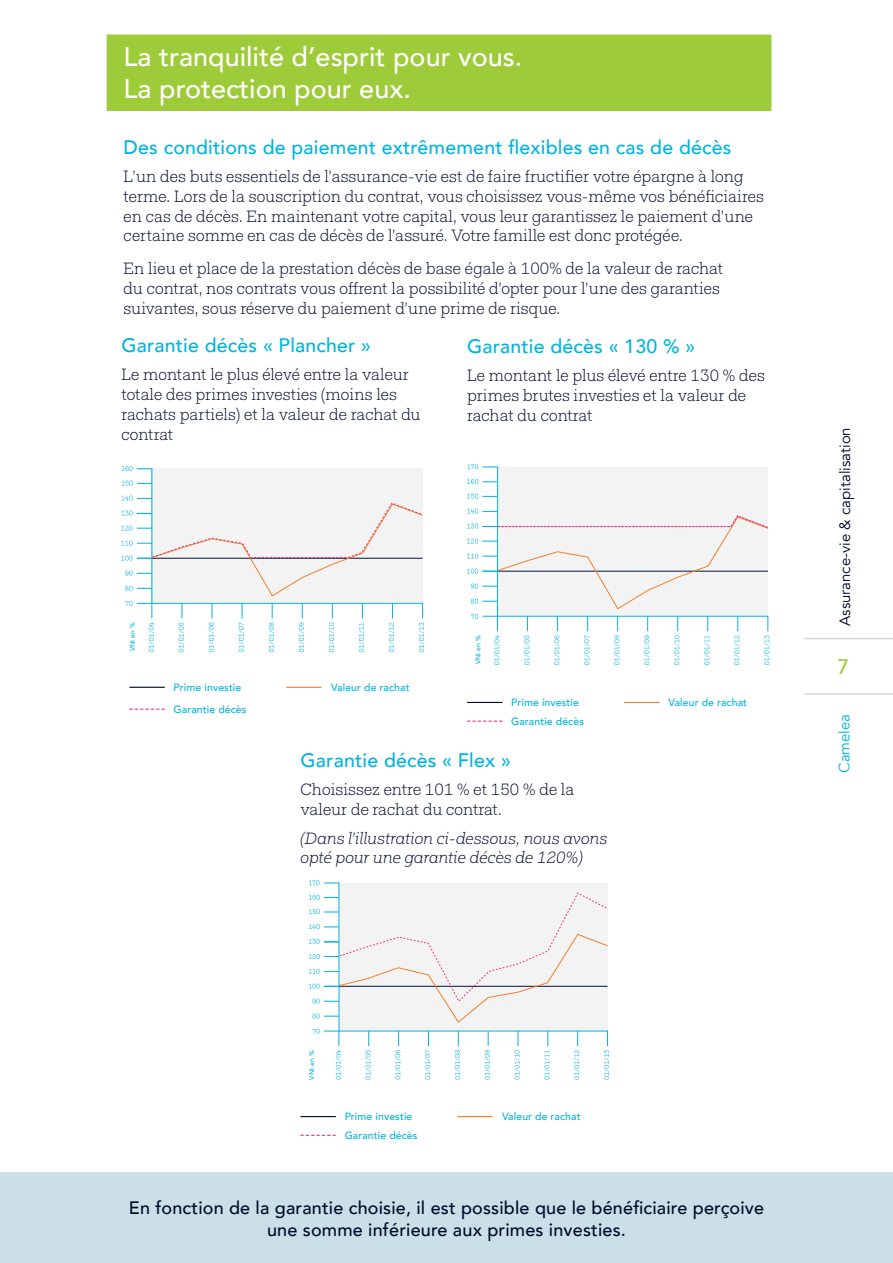
<style>
.page{position:relative;width:893px;height:1263px;background:#fff}
.page>*{position:absolute;margin:0;border:0;box-sizing:border-box;transform-origin:0 0}
.t1{font:500 27px/32.4px "Avenir";color:#fff}
.t2{font:500 21px "Avenir";color:#9ecb3a}
.Body{font:500 19.5px "Avenir";letter-spacing:.01em;color:#00b4e0}
.Body-2{font:500 18px/21.6px "Avenir";letter-spacing:.01em;color:#000829;text-align:center}
.Body-3{font:300 16.5px/19.8px "Fakt Slab Pro";letter-spacing:.005em;color:#000829}
.Body-4{font:italic 300 16.5px/19.8px "Fakt Slab Pro";letter-spacing:.01em;color:#000829}
.t3{font:15px "Avenir";color:#000829}
.t4{font:15px "Avenir";color:#00b4e0}
.Graph_text{font:500 10.5px "Avenir";letter-spacing:.01em;color:#00b4e0}
.Graph_text-2{font:500 6.75px "Avenir";letter-spacing:.01em;color:#00b4e0}
</style>
<div class="page">
<hr style="left:804px;top:638px;width:89px;height:1px;background:#d8d9d7">
<hr style="left:804px;top:693px;width:89px;height:2px;background:#d8d9d7">
<svg style="left:121px;top:466px;width:303px;height:186px"></svg>
<hr style="left:129px;top:687px;width:36px;height:1px;background:#000829">
<svg style="left:129px;top:709px;width:36px;height:1px"></svg>
<hr style="left:286px;top:687px;width:36px;height:1px;background:#f48026">
<svg style="left:467px;top:464px;width:302px;height:201px"></svg>
<svg style="left:309px;top:880px;width:300px;height:199px"></svg>
<hr style="left:467px;top:702px;width:35px;height:1px;background:#000829">
<hr style="left:300px;top:1116px;width:36px;height:1px;background:#000829">
<svg style="left:467px;top:721px;width:35px;height:1px"></svg>
<svg style="left:300px;top:1135px;width:36px;height:1px"></svg>
<hr style="left:624px;top:702px;width:35px;height:1px;background:#f48026">
<hr style="left:457px;top:1116px;width:36px;height:1px;background:#f48026">
<div style="left:107px;top:34px;width:664px;height:77px;background:#9ecb3a"></div>
<div style="left:0;top:1172px;width:893px;height:91px;background:#cadfe8"></div>
<p class="t1" style="left:124px;top:39px;width:400px">La tranquilité d’esprit pour vous.<br>La protection pour eux.</p>
<p class="Body" style="left:124px;top:130px;width:609px">Des conditions de paiement extrêmement flexibles en cas de décès</p>
<p class="Body-3" style="left:124px;top:166px;width:642px">L’un des buts essentiels de l’assurance-vie est de faire fructifier votre épargne à long terme. Lors de la souscription du contrat, vous choisissez vous-même vos bénéficiaires en cas de décès. En maintenant votre capital, vous leur garantissez le paiement d’une certaine somme en cas de décès de l’assuré. Votre famille est donc protégée.</p>
<p class="Body-3" style="left:124px;top:258px;width:601px">En lieu et place de la prestation décès de base égale à 100% de la valeur de rachat du contrat, nos contrats vous offrent la possibilité d’opter pour l’une des garanties suivantes, sous réserve du paiement d’une prime de risque.</p>
<p class="Body" style="left:121px;top:328px;width:251px">Garantie décès « Plancher »</p>
<p class="Body-3" style="left:121px;top:365px;width:301px">Le montant le plus élevé entre la valeur totale des primes investies (moins les rachats partiels) et la valeur de rachat du contrat</p>
<p class="Body" style="left:467px;top:329px;width:230px">Garantie décès « 130 % »</p>
<p class="Body-3" style="left:467px;top:366px;width:299px">Le montant le plus élevé entre 130 % des primes brutes investies et la valeur de rachat du contrat</p>
<p class="Graph_text-2" style="left:127px;top:651px;width:30px;rotate:-90deg">VNI en %</p>
<p class="Graph_text" style="left:174px;top:678px;width:69px">Prime investie</p>
<p class="Graph_text" style="left:331px;top:678px;width:80px">Valeur de rachat</p>
<p class="Graph_text" style="left:174px;top:700px;width:74px">Garantie décès</p>
<p class="Graph_text-2" style="left:472px;top:664px;width:30px;rotate:-90deg">VNI en %</p>
<p class="Graph_text" style="left:511px;top:693px;width:69px">Prime investie</p>
<p class="Graph_text" style="left:511px;top:712px;width:74px">Garantie décès</p>
<p class="Graph_text" style="left:669px;top:693px;width:80px">Valeur de rachat</p>
<p class="Body" style="left:301px;top:743px;width:212px">Garantie décès « Flex »</p>
<p class="Body-3" style="left:301px;top:780px;width:275px">Choisissez entre 101 % et 150 % de la valeur de rachat du contrat.</p>
<p class="Body-4" style="left:301px;top:828px;width:308px">(Dans l’illustration ci-dessous, nous avons opté pour une garantie décès de 120%)</p>
<p class="Graph_text-2" style="left:306px;top:1079px;width:30px;rotate:-90deg">VNI en %</p>
<p class="Graph_text" style="left:345px;top:1107px;width:69px">Prime investie</p>
<p class="Graph_text" style="left:345px;top:1126px;width:74px">Garantie décès</p>
<p class="Graph_text" style="left:502px;top:1108px;width:80px">Valeur de rachat</p>
<p class="Body-2" style="left:129px;top:1196px;width:637px">En fonction de la garantie choisie, il est possible que le bénéficiaire perçoive une somme inférieure aux primes investies.</p>
<p class="t3" style="left:836px;top:626px;width:200px;rotate:-90deg">Assurance-vie &amp; capitalisation</p>
<p class="t2" style="left:837px;top:648px;width:13px">7</p>
<p class="t4" style="left:835px;top:773px;width:61px;rotate:-90deg">Camelea</p>
</div>
